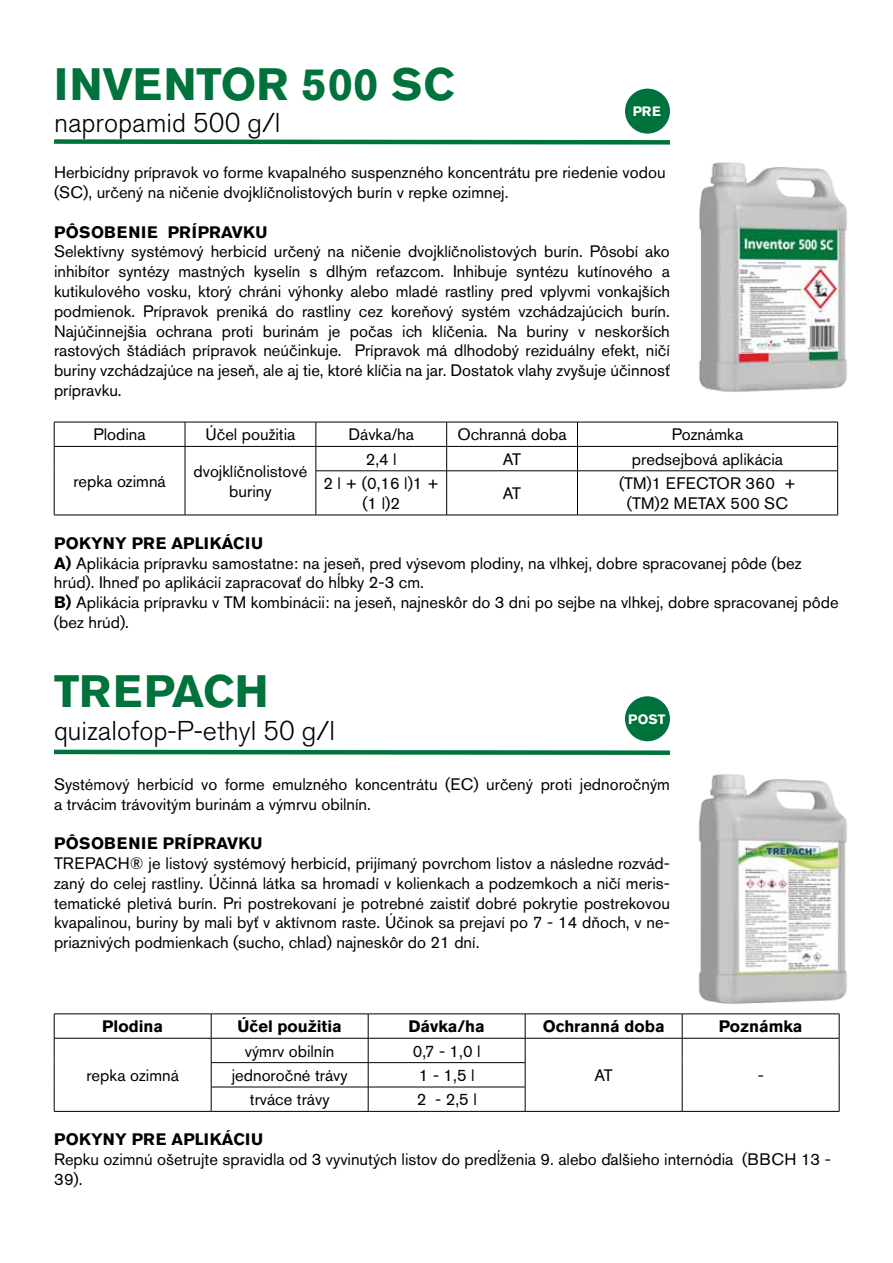
<style>
.page{position:relative;width:893px;height:1263px;background:#fff}
.page>*{position:absolute;margin:0;border:0;box-sizing:border-box;transform-origin:0 0}
.t1{font:700 45px "Akzidenz Grotesk Pro";color:#00723b}
.t2{font:300 27px "Akzidenz Grotesk Pro";color:#000}
.t3{font:16.5px/19.8px "Akzidenz Grotesk Pro";color:#000}
.t4{font:700 16.5px "Akzidenz Grotesk Pro";letter-spacing:.01em;color:#000}
.t5{font:700 16.5px "Akzidenz Grotesk Pro";letter-spacing:.04em;color:#000}
.t6{font:700 13.5px "Akzidenz Grotesk Pro";color:#fff}
.s1{font-weight:700}
</style>
<div class="page">
<hr style="left:54px;top:422px;width:131px;height:1px;background:#000">
<hr style="left:185px;top:422px;width:131px;height:1px;background:#000">
<hr style="left:316px;top:422px;width:131px;height:1px;background:#000">
<hr style="left:447px;top:422px;width:130px;height:1px;background:#000">
<hr style="left:54px;top:446px;width:131px;height:1px;background:#000">
<svg style="left:54px;top:422px;width:1px;height:49px"></svg>
<hr style="left:185px;top:446px;width:131px;height:1px;background:#000">
<svg style="left:185px;top:422px;width:1px;height:49px"></svg>
<hr style="left:54px;top:471px;width:1px;height:44px;background:#000">
<hr style="left:185px;top:471px;width:1px;height:44px;background:#000">
<hr style="left:54px;top:515px;width:131px;height:1px;background:#000">
<hr style="left:185px;top:515px;width:131px;height:1px;background:#000">
<hr style="left:316px;top:446px;width:131px;height:1px;background:#000">
<svg style="left:316px;top:422px;width:1px;height:48px"></svg>
<hr style="left:447px;top:446px;width:130px;height:1px;background:#000">
<svg style="left:446px;top:422px;width:1px;height:48px"></svg>
<hr style="left:316px;top:470px;width:131px;height:1px;background:#000">
<hr style="left:316px;top:471px;width:1px;height:44px;background:#000">
<hr style="left:447px;top:470px;width:130px;height:1px;background:#000">
<hr style="left:446px;top:471px;width:1px;height:44px;background:#000">
<hr style="left:577px;top:470px;width:261px;height:1px;background:#000">
<hr style="left:577px;top:471px;width:1px;height:44px;background:#000">
<hr style="left:837px;top:471px;width:1px;height:44px;background:#000">
<hr style="left:316px;top:515px;width:131px;height:1px;background:#000">
<hr style="left:447px;top:515px;width:130px;height:1px;background:#000">
<hr style="left:577px;top:515px;width:261px;height:1px;background:#000">
<img style="left:698px;top:774px;width:149px;height:240px">
<img style="left:570px;top:116px;width:269px;height:343px">
<img style="left:670px;top:162px;width:177px;height:289px">
<hr style="left:54px;top:1013px;width:157px;height:1px;background:#000">
<hr style="left:211px;top:1013px;width:157px;height:1px;background:#000">
<hr style="left:368px;top:1013px;width:157px;height:1px;background:#000">
<hr style="left:525px;top:1013px;width:157px;height:1px;background:#000">
<hr style="left:682px;top:1013px;width:157px;height:1px;background:#000">
<hr style="left:54px;top:1038px;width:157px;height:1px;background:#000">
<hr style="left:211px;top:1038px;width:157px;height:1px;background:#000">
<hr style="left:368px;top:1038px;width:157px;height:1px;background:#000">
<svg style="left:54px;top:1014px;width:1px;height:97px"></svg>
<hr style="left:525px;top:1038px;width:157px;height:1px;background:#000">
<hr style="left:525px;top:1111px;width:157px;height:1px;background:#000">
<hr style="left:682px;top:1038px;width:157px;height:1px;background:#000">
<svg style="left:682px;top:1014px;width:1px;height:97px"></svg>
<svg style="left:839px;top:1014px;width:1px;height:97px"></svg>
<hr style="left:211px;top:1062px;width:157px;height:1px;background:#000">
<hr style="left:368px;top:1062px;width:157px;height:1px;background:#000">
<hr style="left:211px;top:1087px;width:157px;height:1px;background:#000">
<svg style="left:211px;top:1014px;width:1px;height:97px"></svg>
<hr style="left:368px;top:1087px;width:157px;height:1px;background:#000">
<svg style="left:368px;top:1014px;width:1px;height:97px"></svg>
<svg style="left:525px;top:1014px;width:1px;height:97px"></svg>
<hr style="left:54px;top:1111px;width:157px;height:1px;background:#000">
<hr style="left:211px;top:1111px;width:157px;height:1px;background:#000">
<hr style="left:368px;top:1111px;width:157px;height:1px;background:#000">
<hr style="left:682px;top:1111px;width:157px;height:1px;background:#000">
<svg style="left:54px;top:137px;width:620px;height:10px"></svg>
<svg style="left:54px;top:749px;width:616px;height:6px;background:#3f956b"></svg>
<div style="left:625px;top:89px;width:45px;height:45px;background:#00723b;border-radius:50%"></div>
<div style="left:625px;top:696px;width:45px;height:45px;background:#00723b;border-radius:50%"></div>
<h1 class="t1" style="left:54px;top:55px;width:29px">INVEN</h1>
<h1 class="t1" style="left:197px;top:55px;width:260px">TOR 500 SC</h1>
<h2 class="t2" style="left:54px;top:105px;width:228px">napropamid 500 g/l</h2>
<p class="t6" style="left:633px;top:103px;width:28px">PRE</p>
<p class="t3" style="left:54px;top:162px;width:613px">Herbicídny prípravok vo forme kvapalného suspenzného koncentrátu pre riedenie vodou (SC), určený na ničenie dvojklíčnolistových burín v repke ozimnej.</p>
<p class="t4" style="left:54px;top:221px;width:49px">PÔSOBENIE</p>
<p class="t4" style="left:168px;top:221px;width:66px">PRÍPRAVKU</p>
<p class="t3" style="left:54px;top:242px;width:617px;text-align:justify">Selektívny systémový herbicíd určený na ničenie dvojklíčnolistových burín. Pôsobí ako inhibítor syntézy mastných kyselín s dlhým reťazcom. Inhibuje syntézu kutínového a kutikulového vosku, ktorý chráni výhonky alebo mladé rastliny pred vplyvmi vonkajších podmienok. Prípravok preniká do rastliny cez koreňový systém vzchádzajúcich burín.<br>Najúčinnejšia ochrana proti burinám je počas ich klíčenia. Na buriny v neskorších rastových štádiách prípravok neúčinkuje. Prípravok má dlhodobý reziduálny efekt, ničí buriny vzchádzajúce na jeseň, ale aj tie, ktoré klíčia na jar. Dostatok vlahy zvyšuje účinnosť prípravku.</p>
<p class="t3" style="left:93px;top:425px;width:54px">Plodina</p>
<p class="t3" style="left:205px;top:425px;width:92px">Účel použitia</p>
<p class="t3" style="left:348px;top:425px;width:67px">Dávka/ha</p>
<p class="t3" style="left:457px;top:425px;width:111px">Ochranná doba</p>
<p class="t3" style="left:672px;top:425px;width:73px">Poznámka</p>
<p class="t3" style="left:73px;top:471px;width:94px">repka ozimná</p>
<p class="t3" style="left:194px;top:461px;width:115px;text-align:center">dvojklíčnolistové buriny</p>
<p class="t3" style="left:366px;top:449px;width:32px">2,4 l</p>
<p class="t3" style="left:503px;top:449px;width:10px">AT</p>
<p class="t3" style="left:632px;top:449px;width:153px">predsejbová aplikácia</p>
<p class="t3" style="left:324px;top:473px;width:117px;text-align:center">2 l + (0,16 l)1 + (1 l)2</p>
<p class="t3" style="left:503px;top:483px;width:10px">AT</p>
<p class="t3" style="left:619px;top:473px;width:102px">(TM)1 EFECTOR</p>
<p class="t3" style="left:746px;top:473px;width:52px">360 +</p>
<p class="t3" style="left:627px;top:493px;width:59px">(TM)2 META</p>
<p class="t3" style="left:716px;top:493px;width:74px">X 500 SC</p>
<p class="t3" style="left:54px;top:533px;width:786px;text-indent:37px"><span class="s1">YNY PRE APLIKÁCIU<br>a)</span> Aplikácia prípravku samostatne: na jeseň, pred výsevom plodiny, na vlhkej, dobre spracovanej pôde (bez hrúd). Ihneď po aplikácií zapracovať do hĺbky 2-3 cm.<br><span class="s1">b)</span> Aplikácia prípravku v TM kombinácii: na jeseň, najneskôr do 3 dni po sejbe na vlhkej, dobre spracovanej pôde (bez hrúd).</p>
<p class="t4" style="left:54px;top:532px;width:14px">POK</p>
<h1 class="t1" style="left:54px;top:662px;width:90px">TREPA</h1>
<h1 class="t1" style="left:203px;top:662px;width:67px">CH</h1>
<h2 class="t2" style="left:54px;top:713px;width:282px">quizalofop-P-ethyl 50 g/l</h2>
<p class="t3" style="left:54px;top:774px;width:617px">Systémový herbicíd vo forme emulzného koncentrátu (EC) určený proti jednoročným a trvácim trávovitým burinám a výmrvu obilnín.</p>
<p class="t5" style="left:54px;top:833px;width:210px">Pôsobenie pr ípravku</p>
<p class="t3" style="left:54px;top:853px;width:11px">TRE</p>
<p class="t6" style="left:628px;top:710px;width:39px">POST</p>
<p class="t3" style="left:54px;top:853px;width:617px;text-align:justify;text-indent:31px">PACH® je listový systémový herbicíd, prijímaný povrchom listov a následne rozvád&shy;zaný do celej rastliny. Účinná látka sa hromadí v kolienkach a podzemkoch a ničí meris&shy;tematické pletivá burín. Pri postrekovaní je potrebné zaistiť dobré pokrytie postrekovou kvapalinou, buriny by mali byť v aktívnom raste. Účinok sa prejaví po 7 - 14 dňoch, v ne&shy;priaznivých podmienkach (sucho, chlad) najneskôr do 21 dní.</p>
<p class="t4" style="left:102px;top:1016px;width:62px">Plodina</p>
<p class="t4" style="left:237px;top:1016px;width:106px">Účel použitia</p>
<p class="t4" style="left:409px;top:1016px;width:78px">Dávka/ha</p>
<p class="t4" style="left:543px;top:1016px;width:123px">Ochranná doba</p>
<p class="t4" style="left:719px;top:1016px;width:85px">Poznámka</p>
<p class="t3" style="left:86px;top:1065px;width:94px">repka ozimná</p>
<p class="t3" style="left:245px;top:1041px;width:91px">výmrv obilnín</p>
<p class="t3" style="left:413px;top:1041px;width:69px">0,7 - 1,0 l</p>
<p class="t3" style="left:232px;top:1065px;width:117px">jednoročné trávy</p>
<p class="t3" style="left:419px;top:1065px;width:57px">1 - 1,5 l</p>
<p class="t3" style="left:595px;top:1065px;width:10px">AT</p>
<p class="t3" style="left:758px;top:1065px;width:8px">-</p>
<p class="t3" style="left:250px;top:1090px;width:81px">trváce trávy</p>
<p class="t3" style="left:417px;top:1090px;width:62px">2 - 2,5 l</p>
<p class="t4" style="left:54px;top:1129px;width:14px">POK</p>
<p class="t4" style="left:91px;top:1129px;width:163px">YNY PRE APLIKÁCIU</p>
<p class="t3" style="left:54px;top:1149px;width:778px">Repku ozimnú ošetrujte spravidla od 3 vyvinutých listov do predĺženia 9. alebo ďalšieho internódia (BBCH 13 -<br>39).</p>
</div>
